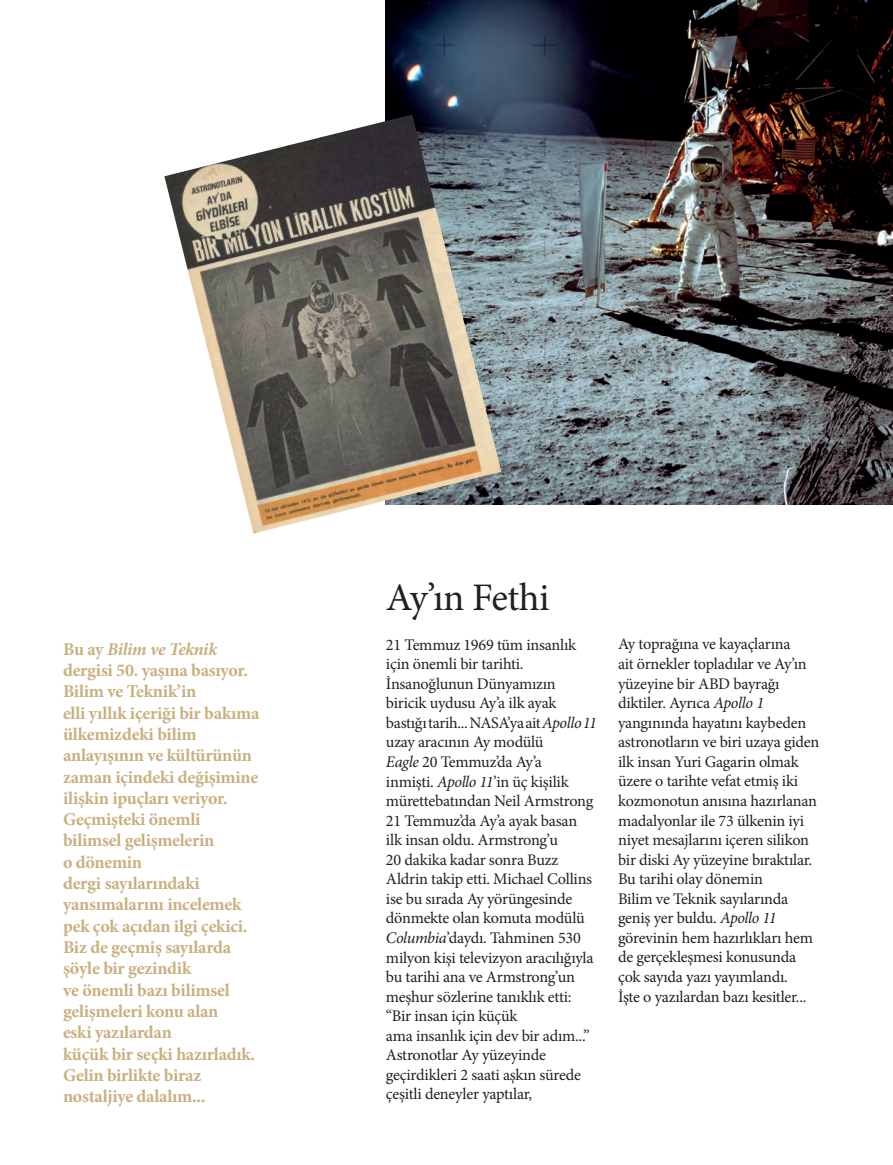
<style>
.page{position:relative;width:893px;height:1165px;background:#fff}
.page>*{position:absolute;margin:0;border:0;box-sizing:border-box;transform-origin:0 0}
.t1{font:39px "Minion Pro";letter-spacing:-.015em;color:#231f20}
.t2{font:700 18px/21.3px "Minion Pro";letter-spacing:-.015em;color:#c8b07f}
.t3{font:16.2px/19.5px "Minion Pro";letter-spacing:-.015em;color:#231f20}
.s1{font-style:italic}
</style>
<div class="page">
<img style="left:386px;top:0;width:506px;height:504px">
<img style="left:164px;top:114px;width:337px;height:419px">
<p class="t2" style="left:63px;top:638px;width:198px">Bu ay <span class="s1">Bilim ve Teknik </span>dergisi 50. yaşına basıyor.<br>Bilim ve Teknik’in<br>elli yıllık içeriği bir bakıma ülkemizdeki bilim anlayışının ve kültürünün zaman içindeki değişimine ilişkin ipuçları veriyor.<br>Geçmişteki önemli bilimsel gelişmelerin<br>o dönemin<br>dergi sayılarındaki yansımalarını incelemek pek çok açıdan ilgi çekici.<br>Biz de geçmiş sayılarda şöyle bir gezindik<br>ve önemli bazı bilimsel gelişmeleri konu alan<br>eski yazılardan<br>küçük bir seçki hazırladık.<br>Gelin birlikte biraz nostaljiye dalalım...</p>
<h1 class="t1" style="left:386px;top:572px;width:165px">Ay’ın Fethi</h1>
<p class="t3" style="left:386px;top:635px;width:212px">21 Temmuz 1969 tüm insanlık için önemli bir tarihti.<br>İnsanoğlunun Dünyamızın biricik uydusu Ay’a ilk ayak bastığı tarih... NASA’ya ait <span class="s1">Apollo 11 </span>uzay aracının Ay modülü<br><span class="s1">Eagle</span> 20 Temmuz’da Ay’a<br>inmişti. <span class="s1">Apollo 11</span>’in üç kişilik mürettebatından Neil Armstrong<br>21 Temmuz’da Ay’a ayak basan ilk insan oldu. Armstrong’u<br>20 dakika kadar sonra Buzz<br>Aldrin takip etti. Michael Collins ise bu sırada Ay yörüngesinde dönmekte olan komuta modülü<br><span class="s1">Columbia</span>’daydı. Tahminen 530 milyon kişi televizyon aracılığıyla bu tarihi ana ve Armstrong’un meşhur sözlerine tanıklık etti: “Bir insan için küçük<br>ama insanlık için dev bir adım...”<br>Astronotlar Ay yüzeyinde geçirdikleri 2 saati aşkın sürede çeşitli deneyler yaptılar,</p>
<p class="t3" style="left:618px;top:634px;width:203px">Ay toprağına ve kayaçlarına<br>ait örnekler topladılar ve Ay’ın yüzeyine bir ABD bayrağı diktiler. Ayrıca <span class="s1">Apollo 1 </span>yangınında hayatını kaybeden astronotların ve biri uzaya giden ilk insan Yuri Gagarin olmak üzere o tarihte vefat etmiş iki kozmonotun anısına hazırlanan madalyonlar ile 73 ülkenin iyi niyet mesajlarını içeren silikon bir diski Ay yüzeyine bıraktılar.<br>Bu tarihi olay dönemin<br>Bilim ve Teknik sayılarında geniş yer buldu. <span class="s1">Apollo 11 </span>görevinin hem hazırlıkları hem de gerçekleşmesi konusunda çok sayıda yazı yayımlandı.<br>İşte o yazılardan bazı kesitler...</p>
</div>
